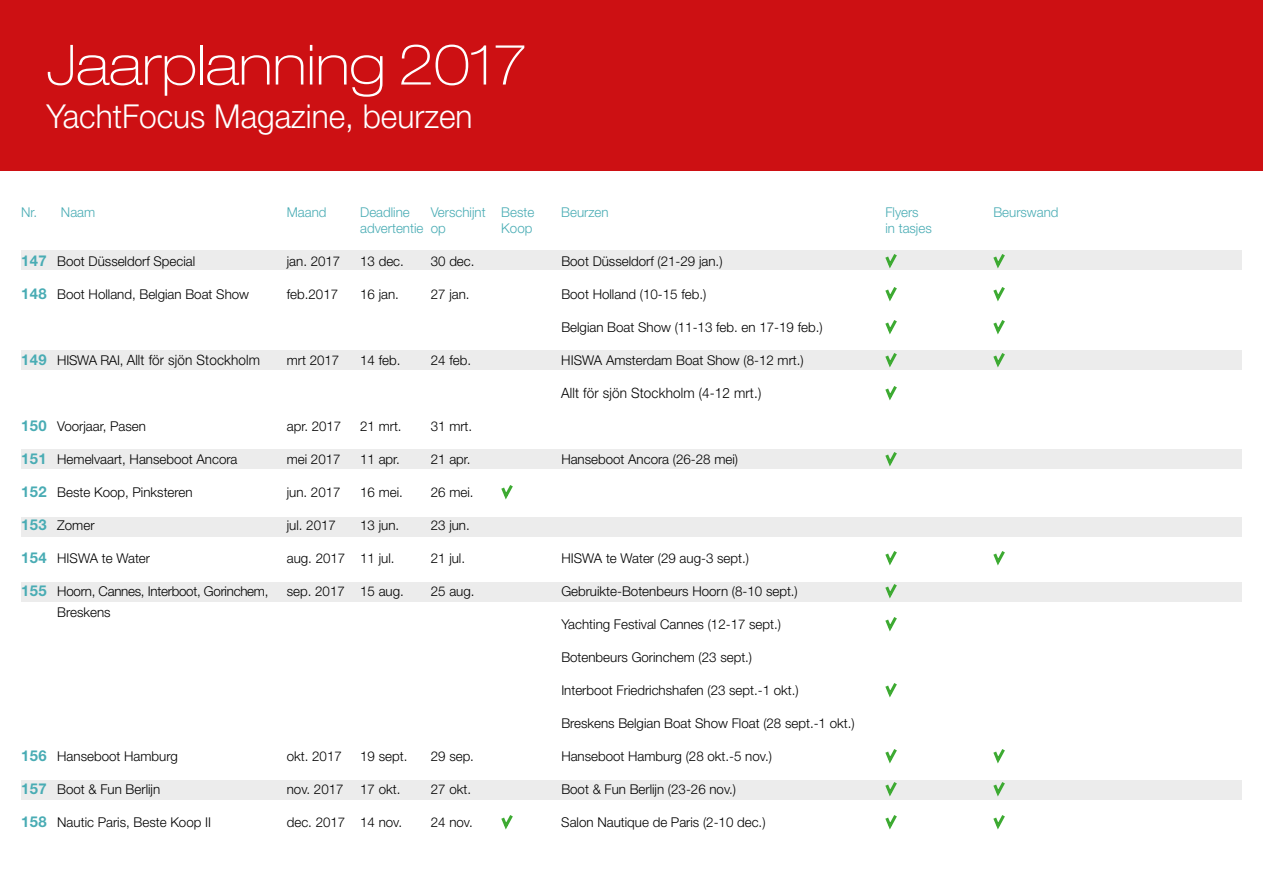
<style>
.page{position:relative;width:1263px;height:893px;background:#fff}
.page>*{position:absolute;margin:0;border:0;box-sizing:border-box;transform-origin:0 0}
.t1{font:100 expanded 55.5px "Helvetica Neue";color:#fff}
.t2{font:300 33px "Helvetica Neue";color:#fff;scale:.96 1}
.t3{font:300 14.25px "Helvetica Neue LT Std";letter-spacing:.01em;color:#000;scale:.95 1}
.t4{font:300 13.5px "Helvetica Neue";color:#000}
.t5{font:300 13.5px "Helvetica Neue";color:#49acb4}
.t6{font:300 13.5px "Helvetica Neue";letter-spacing:-.02em;color:#000}
.s1{font-weight:700;font-size:15px;color:#49acb4}
.s2{font-family:"Helvetica Neue";font-weight:700;font-size:15px;color:#49acb4}
.s3{font-family:"Helvetica Neue";font-size:13.5px}
</style>
<div class="page">
<div style="left:0;top:0;width:1263px;height:170px;background:#cd1013"></div>
<div style="left:21px;top:251px;width:1221px;height:19px;background:#ececec"></div>
<div style="left:21px;top:450px;width:1221px;height:19px;background:#ececec"></div>
<div style="left:21px;top:351px;width:1221px;height:19px;background:#ececec"></div>
<div style="left:21px;top:517px;width:1221px;height:19px;background:#ececec"></div>
<div style="left:21px;top:780px;width:1221px;height:19px;background:#ececec"></div>
<div style="left:21px;top:582px;width:1221px;height:19px;background:#ececec"></div>
<svg style="left:885px;top:254px;width:12px;height:15px"></svg>
<svg style="left:993px;top:254px;width:12px;height:15px"></svg>
<svg style="left:885px;top:287px;width:12px;height:15px"></svg>
<svg style="left:993px;top:287px;width:12px;height:15px"></svg>
<svg style="left:885px;top:320px;width:12px;height:15px"></svg>
<svg style="left:993px;top:320px;width:12px;height:15px"></svg>
<svg style="left:883px;top:350px;width:17px;height:18px"></svg>
<svg style="left:991px;top:350px;width:17px;height:18px"></svg>
<svg style="left:885px;top:386px;width:12px;height:15px"></svg>
<svg style="left:883px;top:449px;width:17px;height:18px"></svg>
<svg style="left:501px;top:485px;width:12px;height:15px"></svg>
<svg style="left:885px;top:551px;width:12px;height:15px"></svg>
<svg style="left:993px;top:551px;width:12px;height:15px"></svg>
<svg style="left:883px;top:584px;width:17px;height:18px"></svg>
<svg style="left:885px;top:617px;width:12px;height:15px"></svg>
<svg style="left:885px;top:683px;width:12px;height:15px"></svg>
<svg style="left:885px;top:749px;width:12px;height:15px"></svg>
<svg style="left:993px;top:749px;width:12px;height:15px"></svg>
<svg style="left:883px;top:782px;width:17px;height:18px"></svg>
<svg style="left:991px;top:782px;width:17px;height:18px"></svg>
<svg style="left:501px;top:815px;width:12px;height:15px"></svg>
<svg style="left:885px;top:815px;width:12px;height:15px"></svg>
<svg style="left:993px;top:815px;width:12px;height:15px"></svg>
<h1 class="t1" style="left:46px;top:32px;width:481px">Jaarplanning 2017</h1>
<h2 class="t2" style="left:46px;top:96px;width:445px">YachtFocus Magazine, beurzen</h2>
<p class="t5" style="left:21px;top:204px;width:76px">Nr. Naam</p>
<p class="t5" style="left:287px;top:204px;width:41px">Maand</p>
<p class="t5" style="left:360px;top:204px;width:51px">Deadline</p>
<p class="t5" style="left:431px;top:204px;width:105px">Verschijnt Beste</p>
<p class="t5" style="left:561px;top:204px;width:49px">Beurzen</p>
<p class="t5" style="left:885px;top:204px;width:35px">Flyers</p>
<p class="t5" style="left:993px;top:204px;width:67px">Beurswand</p>
<p class="t5" style="left:360px;top:220px;width:87px">advertentie op</p>
<p class="t5" style="left:501px;top:220px;width:33px">Koop</p>
<p class="t5" style="left:885px;top:220px;width:48px">in tasjes</p>
<p class="t4" style="left:21px;top:253px;width:175px"><span class="s1">147</span> Boot Düsseldorf Special</p>
<p class="t4" style="left:287px;top:253px;width:55px">jan. 2017</p>
<p class="t4" style="left:360px;top:253px;width:45px">13 dec.</p>
<p class="t4" style="left:431px;top:253px;width:45px">30 dec.</p>
<p class="t4" style="left:561px;top:253px;width:163px">Boot Düsseldorf (21-29 jan.)</p>
<p class="t4" style="left:21px;top:286px;width:229px"><span class="s1">148</span> Boot Holland, Belgian Boat Show</p>
<p class="t4" style="left:287px;top:286px;width:53px">feb.2017</p>
<p class="t4" style="left:360px;top:286px;width:40px">16 jan.</p>
<p class="t4" style="left:431px;top:286px;width:40px">27 jan.</p>
<p class="t4" style="left:561px;top:286px;width:146px">Boot Holland (10-15 feb.)</p>
<p class="t4" style="left:561px;top:319px;width:263px">Belgian Boat Show (11-13 feb. en 17-19 feb.)</p>
<p class="t3" style="left:21px;top:352px;width:253px"><span class="s2">149</span> <span class="s3">HISWA RAI,</span> Allt för sjön Stockholm</p>
<p class="t4" style="left:287px;top:352px;width:54px">mrt 2017</p>
<p class="t4" style="left:360px;top:352px;width:42px">14 feb.</p>
<p class="t4" style="left:431px;top:352px;width:42px">24 feb.</p>
<p class="t4" style="left:561px;top:352px;width:244px">HISWA Amsterdam Boat Show (8-12 mrt.)</p>
<p class="t3" style="left:561px;top:385px;width:212px">Allt för sjön Stockholm (4-12 mrt.)</p>
<p class="t4" style="left:21px;top:418px;width:126px"><span class="s1">150</span> Voorjaar, Pasen</p>
<p class="t4" style="left:287px;top:418px;width:56px">apr. 2017</p>
<p class="t4" style="left:360px;top:418px;width:43px">21 mrt.</p>
<p class="t4" style="left:431px;top:418px;width:43px">31 mrt.</p>
<p class="t4" style="left:21px;top:451px;width:218px"><span class="s1">151</span> Hemelvaart, Hanseboot Ancora</p>
<p class="t4" style="left:287px;top:451px;width:55px">mei 2017</p>
<p class="t4" style="left:360px;top:451px;width:41px">11 apr.</p>
<p class="t4" style="left:431px;top:451px;width:41px">21 apr.</p>
<p class="t4" style="left:561px;top:451px;width:178px">Hanseboot Ancora (26-28 mei)</p>
<p class="t4" style="left:21px;top:484px;width:173px"><span class="s1">152</span> Beste Koop, Pinksteren</p>
<p class="t4" style="left:287px;top:484px;width:55px">jun. 2017</p>
<p class="t4" style="left:360px;top:484px;width:44px">16 mei.</p>
<p class="t4" style="left:431px;top:484px;width:44px">26 mei.</p>
<p class="t4" style="left:21px;top:517px;width:75px"><span class="s1">153</span> Zomer</p>
<p class="t4" style="left:287px;top:517px;width:51px">jul. 2017</p>
<p class="t4" style="left:360px;top:517px;width:41px">13 jun.</p>
<p class="t4" style="left:431px;top:517px;width:41px">23 jun.</p>
<p class="t4" style="left:21px;top:550px;width:130px"><span class="s1">154</span> HISWA te Water</p>
<p class="t4" style="left:287px;top:550px;width:109px">aug. 2017 11 jul.</p>
<p class="t4" style="left:431px;top:550px;width:36px">21 jul.</p>
<p class="t4" style="left:561px;top:550px;width:189px">HISWA te Water (29 aug-3 sept.)</p>
<p class="t6" style="left:21px;top:583px;width:249px"><span class="s1">155</span> Hoorn, Cannes, Interboot, Gorinchem,</p>
<p class="t4" style="left:287px;top:583px;width:119px">sep. 2017 15 aug.</p>
<p class="t4" style="left:431px;top:583px;width:45px">25 aug.</p>
<p class="t4" style="left:561px;top:583px;width:238px">Gebruikte-Botenbeurs Hoorn (8-10 sept.)</p>
<p class="t4" style="left:57px;top:604px;width:55px">Breskens</p>
<p class="t4" style="left:561px;top:616px;width:221px">Yachting Festival Cannes (12-17 sept.)</p>
<p class="t4" style="left:561px;top:649px;width:192px">Botenbeurs Gorinchem (23 sept.)</p>
<p class="t4" style="left:561px;top:682px;width:239px">Interboot Friedrichshafen (23 sept.-1 okt.)</p>
<p class="t4" style="left:561px;top:715px;width:295px">Breskens Belgian Boat Show Float (28 sept.-1 okt.)</p>
<p class="t4" style="left:21px;top:748px;width:158px"><span class="s1">156</span> Hanseboot Hamburg</p>
<p class="t4" style="left:287px;top:748px;width:57px">okt. 2017</p>
<p class="t4" style="left:360px;top:748px;width:49px">19 sept.</p>
<p class="t4" style="left:431px;top:748px;width:45px">29 sep.</p>
<p class="t4" style="left:561px;top:748px;width:212px">Hanseboot Hamburg (28 okt.-5 nov.)</p>
<p class="t4" style="left:21px;top:781px;width:140px"><span class="s1">157</span> Boot &amp; Fun Berlijn</p>
<p class="t4" style="left:287px;top:781px;width:115px">nov. 2017 17 okt.</p>
<p class="t4" style="left:431px;top:781px;width:42px">27 okt.</p>
<p class="t4" style="left:561px;top:781px;width:176px">Boot &amp; Fun Berlijn (23-26 nov.)</p>
<p class="t4" style="left:21px;top:814px;width:191px"><span class="s1">158</span> Nautic Paris, Beste Koop II</p>
<p class="t4" style="left:287px;top:814px;width:117px">dec. 2017 14 nov.</p>
<p class="t4" style="left:431px;top:814px;width:43px">24 nov.</p>
<p class="t4" style="left:561px;top:814px;width:206px">Salon Nautique de Paris (2-10 dec.)</p>
</div>
